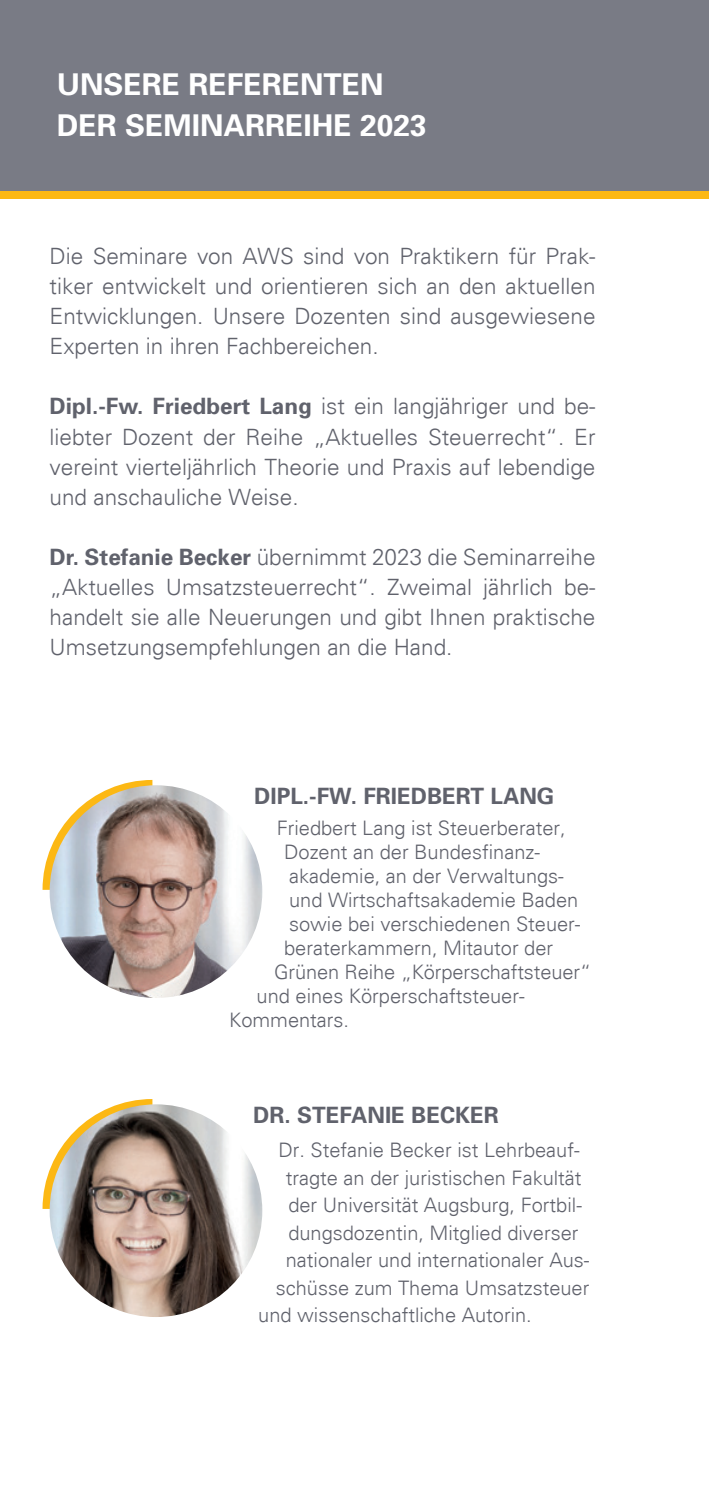
<style>
.page{position:relative;width:709px;height:1489px;background:#fff}
.page>*{position:absolute;margin:0;border:0;box-sizing:border-box;transform-origin:0 0}
.t1{font:700 30px/40px "Univers";color:#fff}
.t2{font:300 22.5px/30px "Univers";color:#60626c;text-align:justify}
.t3{font:700 22.5px "Univers";color:#60626c}
.t4{font:300 20px "Univers";color:#60626c}
.s1{font-weight:700}
</style>
<div class="page">
<div style="left:0;top:0;width:709px;height:191px;background:#797b85"></div>
<div style="left:0;top:191px;width:709px;height:7px;background:#fcb814"></div>
<svg style="left:43px;top:780px;width:109px;height:109px"></svg>
<svg style="left:43px;top:1099px;width:109px;height:109px"></svg>
<img style="left:50px;top:1104px;width:212px;height:212px;border-radius:106px">
<img style="left:50px;top:785px;width:212px;height:212px;border-radius:106px">
<h1 class="t1" style="left:57px;top:64px;width:372px">UNSERE REFERENTEN<br>DER SEMINARREIHE 2023</h1>
<p class="t2" style="left:50px;top:241px;width:547px">Die Seminare von AWS sind von Praktikern für Prak&shy;tiker entwickelt und orientieren sich an den aktuellen Entwicklungen. Unsere Dozenten sind ausgewiesene Experten in ihren Fachbereichen.</p>
<p class="t2" style="left:50px;top:391px;width:547px"><span class="s1">Dipl.-Fw. Friedbert Lang</span> ist ein langjähriger und be&shy;liebter Dozent der Reihe „Aktuelles Steuerrecht“. Er vereint vierteljährlich Theorie und Praxis auf lebendige und anschauliche Weise.</p>
<p class="t2" style="left:50px;top:541px;width:547px"><span class="s1">Dr. Stefanie Becker</span> übernimmt 2023 die Seminarreihe „Aktuelles Umsatzsteuerrecht“. Zweimal jährlich be&shy;handelt sie alle Neuerungen und gibt Ihnen praktische Umsetzungsempfehlungen an die Hand.</p>
<p class="t3" style="left:254px;top:781px;width:302px">DIPL.-FW. FRIEDBERT LANG</p>
<p class="t4" style="left:277px;top:815px;width:290px">Friedbert Lang ist Steuerberater,</p>
<p class="t4" style="left:284px;top:839px;width:257px">Dozent an der Bundesfinanz-</p>
<p class="t4" style="left:289px;top:863px;width:276px">akademie, an der Verwaltungs-</p>
<p class="t4" style="left:289px;top:887px;width:290px">und Wirtschaftsakademie Baden</p>
<p class="t4" style="left:289px;top:911px;width:293px">sowie bei verschiedenen Steuer-</p>
<p class="t4" style="left:284px;top:935px;width:270px">beraterkammern, Mitautor der</p>
<p class="t4" style="left:274px;top:959px;width:318px">Grünen Reihe „Körperschaftsteuer“</p>
<p class="t4" style="left:257px;top:983px;width:269px">und eines Körperschaftsteuer-</p>
<p class="t4" style="left:229px;top:1007px;width:122px">Kommentars.</p>
<p class="t3" style="left:253px;top:1100px;width:247px">DR. STEFANIE BECKER</p>
<p class="t4" style="left:278px;top:1138px;width:303px">Dr. Stefanie Becker ist Lehrbeauf-</p>
<p class="t4" style="left:286px;top:1165px;width:297px">tragte an der juristischen Fakultät</p>
<p class="t4" style="left:288px;top:1193px;width:295px">der Universität Augsburg, Fortbil-</p>
<p class="t4" style="left:288px;top:1220px;width:292px">dungsdozentin, Mitglied diverser</p>
<p class="t4" style="left:286px;top:1248px;width:305px">nationaler und internationaler Aus-</p>
<p class="t4" style="left:276px;top:1275px;width:315px">schüsse zum Thema Umsatzsteuer</p>
<p class="t4" style="left:258px;top:1303px;width:275px">und wissenschaftliche Autorin.</p>
</div>
